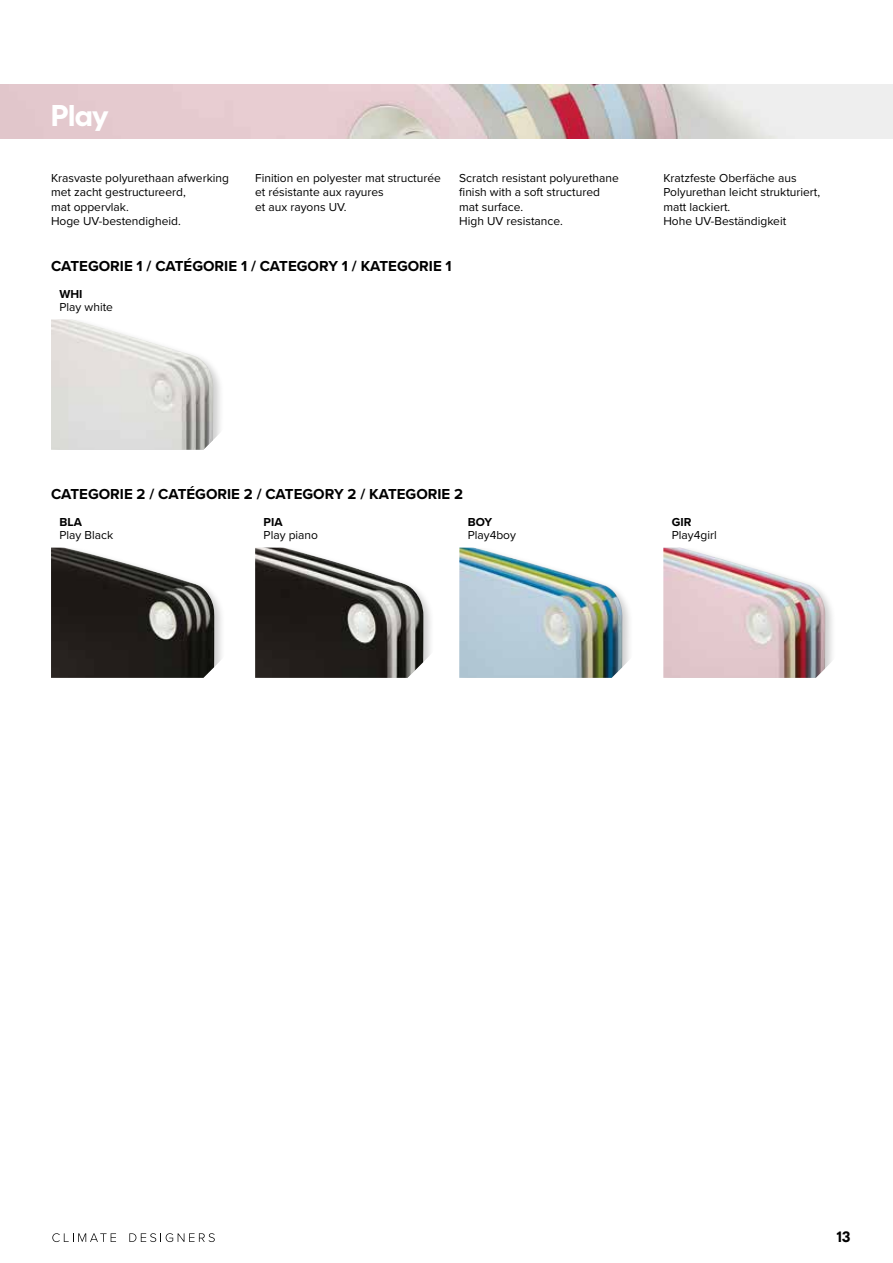
<style>
.page{position:relative;width:893px;height:1263px;background:#fff}
.page>*{position:absolute;margin:0;border:0;box-sizing:border-box;transform-origin:0 0}
.t1{font:700 30px "Rund Display";color:#fff}
.t2{font:700 15px "Proxima Nova";color:#000}
.t3{font:700 15px "Rund Display";color:#000}
.t4{font:12px/14.4px "Proxima Nova";color:#000}
.t5{font:700 12px "Proxima Nova";color:#000}
</style>
<div class="page">
<svg style="left:52px;top:1233px;width:64px;height:9px"></svg>
<svg style="left:129px;top:1233px;width:86px;height:9px"></svg>
<img style="left:0;top:85px;width:893px;height:53px">
<div style="left:51px;top:319px;width:173px;height:131px;background:#000;opacity:.2"></div>
<img style="left:51px;top:319px;width:162px;height:131px">
<div style="left:51px;top:548px;width:175px;height:130px;background:#000;opacity:.2"></div>
<img style="left:51px;top:548px;width:164px;height:130px">
<div style="left:459px;top:548px;width:175px;height:130px;background:#000;opacity:.2"></div>
<img style="left:459px;top:548px;width:163px;height:130px">
<div style="left:255px;top:548px;width:180px;height:130px;background:#000;opacity:.2"></div>
<img style="left:255px;top:548px;width:168px;height:130px">
<div style="left:663px;top:548px;width:174px;height:130px;background:#000;opacity:.2"></div>
<img style="left:663px;top:548px;width:163px;height:130px">
<h1 class="t1" style="left:51px;top:98px;width:59px">Play</h1>
<p class="t4" style="left:255px;top:170px;width:187px">Finition en polyester mat structurée et résistante aux rayures<br>et aux rayons UV.</p>
<p class="t4" style="left:51px;top:170px;width:180px">Krasvaste polyurethaan afwerking met zacht gestructureerd,<br>mat oppervlak.<br>Hoge UV-bestendigheid.</p>
<p class="t4" style="left:459px;top:170px;width:161px">Scratch resistant polyurethane finish with a soft structured mat surface.<br>High UV resistance.</p>
<p class="t4" style="left:663px;top:170px;width:158px">Kratzfeste Oberfäche aus<br>Polyurethan leicht strukturiert, matt lackiert.<br>Hohe UV-Beständigkeit</p>
<p class="t2" style="left:51px;top:255px;width:402px">CATEGORIE 1 / CATÉGORIE 1 / CATEGORY 1 / KATEGORIE 1</p>
<p class="t5" style="left:60px;top:285px;width:25px">WHI</p>
<p class="t4" style="left:60px;top:299px;width:55px">Play white</p>
<p class="t2" style="left:51px;top:483px;width:414px">CATEGORIE 2 / CATÉGORIE 2 / CATEGORY 2 / KATEGORIE 2</p>
<p class="t5" style="left:60px;top:513px;width:24px">BLA</p>
<p class="t4" style="left:60px;top:527px;width:55px">Play Black</p>
<p class="t5" style="left:264px;top:513px;width:20px">PIA</p>
<p class="t4" style="left:264px;top:527px;width:56px">Play piano</p>
<p class="t5" style="left:468px;top:513px;width:26px">BOY</p>
<p class="t4" style="left:468px;top:527px;width:50px">Play4boy</p>
<p class="t5" style="left:672px;top:513px;width:21px">GIR</p>
<p class="t4" style="left:672px;top:527px;width:46px">Play4girl</p>
<p class="t3" style="left:836px;top:1228px;width:16px">13</p>
</div>
